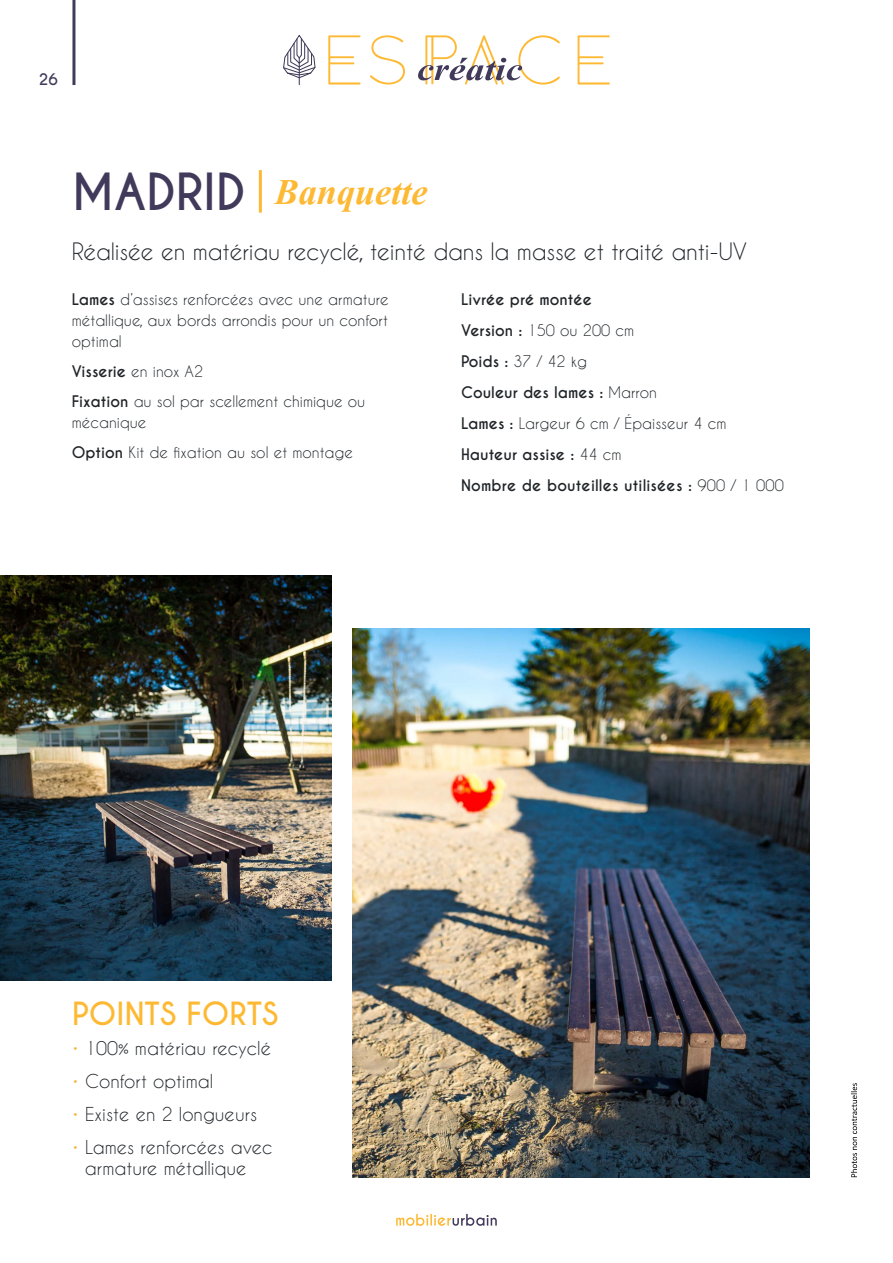
<style>
.page{position:relative;width:893px;height:1263px;background:#fff}
.page>*{position:absolute;margin:0;border:0;box-sizing:border-box;transform-origin:0 0}
.t1{font:700 48px "Caviar Dreams";color:#413a5a}
.t2{font:700 45px "Vijaya";color:#fdb933}
.t3{font:700 30px "Caviar Dreams";color:#fdb933}
.t4{font:22.5px "Caviar Dreams";letter-spacing:-.01em;color:#202529}
.t5{font:18px/21px "Caviar Dreams";color:#202529}
.t6{font:15px/21px "Caviar Dreams";color:#202529}
.t7{font:700 15px/30.9px "Caviar Dreams";color:#202529}
.t8{font:700 15px "Caviar Dreams";color:#413a5a}
.s1{font-weight:700}
.s2{font-weight:400}
.s3{color:#f4b334}
</style>
<div class="page">
<hr style="left:72px;top:0;width:3px;height:85px;background:#413a5a">
<svg style="left:328px;top:35px;width:32px;height:50px"></svg>
<svg style="left:370px;top:35px;width:35px;height:50px"></svg>
<svg style="left:578px;top:35px;width:32px;height:50px"></svg>
<svg style="left:283px;top:35px;width:33px;height:51px"></svg>
<svg style="left:418px;top:35px;width:142px;height:50px"></svg>
<svg style="left:851px;top:1083px;width:6px;height:94px"></svg>
<hr style="left:259px;top:170px;width:3px;height:43px;background:#fdb933">
<img style="left:353px;top:628px;width:456px;height:549px">
<img style="left:0;top:575px;width:331px;height:406px">
<svg style="left:396px;top:1214px;width:101px;height:12px"></svg>
<p class="t8" style="left:39px;top:70px;width:21px">26</p>
<h1 class="t1" style="left:72px;top:163px;width:175px">MADRID</h1>
<h3 class="t4" style="left:72px;top:238px;width:677px">Réalisée en matériau recyclé, teinté dans la masse et traité anti-UV</h3>
<h2 class="t2" style="left:275px;top:156px;width:154px">Banquette</h2>
<p class="t6" style="left:72px;top:289px;width:318px;text-align:justify"><span class="s1">Lames</span> d’assises renforcées avec une armature métallique, aux bords arrondis pour un confort optimal</p>
<p class="t6" style="left:72px;top:356px;width:295px;line-height:30px"><span class="s1">Visserie</span> en inox A2<br><span class="s1">Fixation</span> au sol par scellement chimique ou</p>
<p class="t6" style="left:72px;top:407px;width:283px;line-height:30px">mécanique<br><span class="s1">Option</span> Kit de fixation au sol et montage</p>
<p class="t7" style="left:461px;top:284px;width:324px">Livrée pré montée<br>Version : <span class="s2">150 ou 200 cm<br></span>Poids : <span class="s2">37 / 42 kg<br></span>Couleur des lames : <span class="s2">Marron<br></span>Lames : <span class="s2">Largeur 6 cm / épaisseur 4 cm<br></span>Hauteur assise : <span class="s2">44 cm<br></span>Nombre de bouteilles utilisées : <span class="s2">900 / 1 000</span></p>
<h3 class="t3" style="left:72px;top:996px;width:35px">Poin</h3>
<h3 class="t3" style="left:145px;top:996px;width:63px">ts for</h3>
<h3 class="t3" style="left:247px;top:996px;width:33px">ts</h3>
<p class="t5" style="left:72px;top:1038px;width:200px"><span class="s3">•</span> 100% matériau recyclé</p>
<p class="t5" style="left:72px;top:1071px;width:143px"><span class="s3">•</span> Confort optimal</p>
<p class="t5" style="left:72px;top:1104px;width:186px"><span class="s3">•</span> Existe en 2 longueurs</p>
<p class="t5" style="left:85px;top:1137px;width:189px;text-indent:-13px"><span class="s3">•</span> Lames renforcées avec armature métallique</p>
</div>
